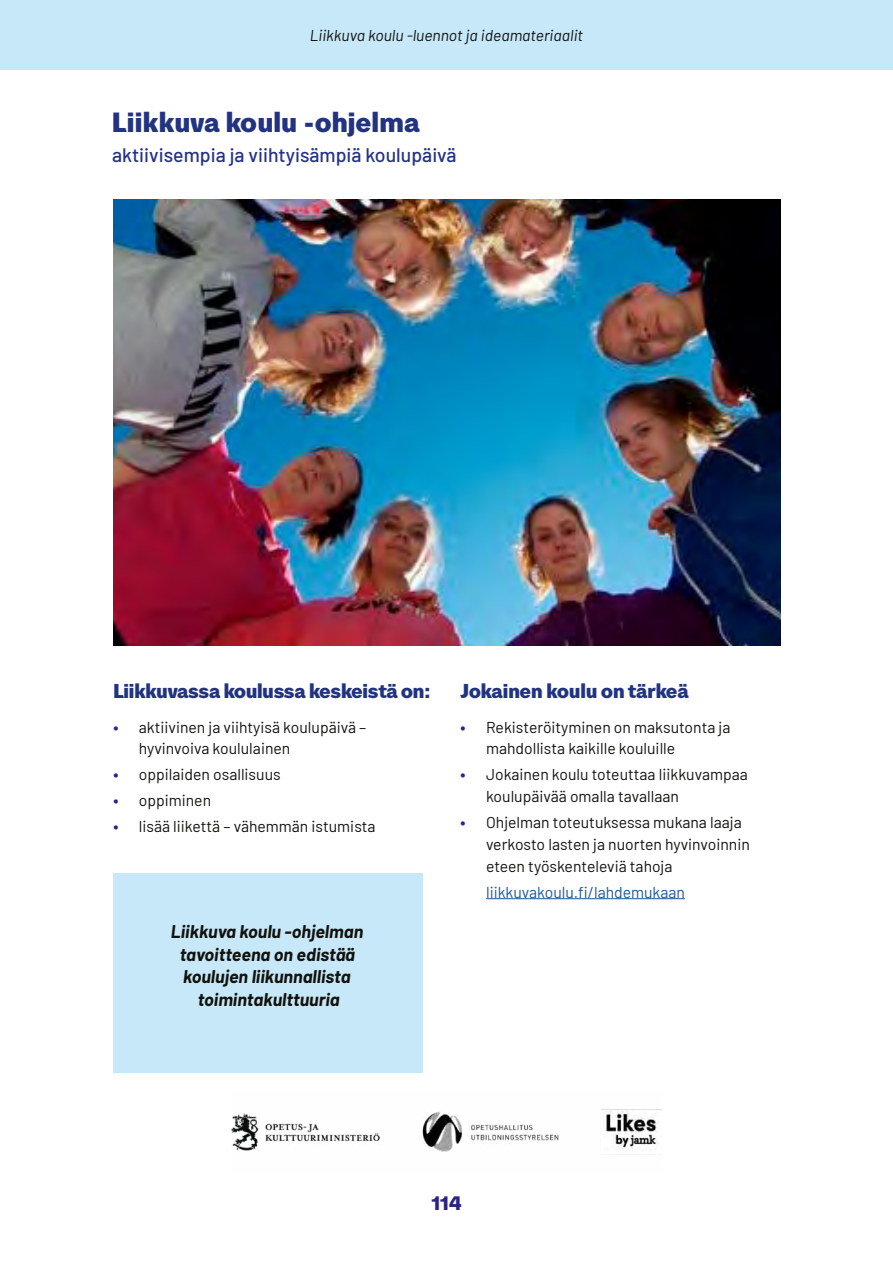
<style>
.page{position:relative;width:893px;height:1263px;background:#fff}
.page>*{position:absolute;margin:0;border:0;box-sizing:border-box;transform-origin:0 0}
.H3_otsikko{font:27px "Oulun Graadi Otsikko";letter-spacing:.01em;color:#223382}
.H4_otsikko{font:19.5px "Oulun Graadi Otsikko";letter-spacing:-.01em;color:#223382}
.tekijä_koulu{font:500 19.5px "Barlow";color:#24318a}
.t1{font:19.5px "Oulun Graadi Otsikko";color:#2c2483}
.korostus_musta{font:italic 700 18px/22.5px "Barlow";color:#12120d;text-align:center}
.t2{font:15.75px/21.8px "Barlow";color:#12120d}
.t3{font:italic 15.75px "Barlow";color:#12120d}
.lista{font:15.75px "Barlow";color:#1c5899}
.s1{font-weight:700;color:#2c2483}
</style>
<div class="page">
<div style="left:0;top:0;width:893px;height:70px;background:#c6e8f9"></div>
<div style="left:113px;top:873px;width:310px;height:200px;background:#c6e8f9"></div>
<img style="left:113px;top:199px;width:668px;height:447px">
<hr style="left:486px;top:898px;width:199px;height:1px;background:#1c5899">
<img style="left:232px;top:1109px;width:429px;height:46px">
<p class="t3" style="left:310px;top:24px;width:275px">Liikkuva koulu -luennot ja ideamateriaalit</p>
<p class="H3_otsikko" style="left:112px;top:106px;width:309px">Liikkuva koulu -ohjelma</p>
<p class="tekijä_koulu" style="left:112px;top:141px;width:346px">aktiivisempia ja viihtyisämpiä koulupäivä</p>
<p class="H4_otsikko" style="left:113px;top:679px;width:319px">Liikkuvassa koulussa keskeistä on:</p>
<p class="t2" style="left:139px;top:715px;width:229px;text-indent:-26px"><span class="s1">•</span> aktiivinen ja viihtyisä koulupäivä – hyvinvoiva koululainen</p>
<p class="t2" style="left:113px;top:762px;width:169px"><span class="s1">•</span> oppilaiden osallisuus</p>
<p class="t2" style="left:113px;top:788px;width:99px"><span class="s1">•</span> oppiminen</p>
<p class="t2" style="left:113px;top:814px;width:264px"><span class="s1">•</span> lisää liikettä – vähemmän istumista</p>
<p class="korostus_musta" style="left:171px;top:919px;width:194px">Liikkuva koulu -ohjelman tavoitteena on edistää koulujen liikunnallista toimintakulttuuria</p>
<p class="H4_otsikko" style="left:461px;top:679px;width:230px">Jokainen koulu on tärkeä</p>
<p class="t2" style="left:486px;top:715px;width:246px;text-indent:-26px"><span class="s1">•</span> Rekisteröityminen on maksutonta ja mahdollista kaikille kouluille</p>
<p class="t2" style="left:486px;top:762px;width:263px;text-indent:-26px"><span class="s1">•</span> Jokainen koulu toteuttaa liikkuvampaa koulupäivää omalla tavallaan</p>
<p class="t2" style="left:486px;top:810px;width:265px;text-indent:-26px"><span class="s1">•</span> Ohjelman toteutuksessa mukana laaja verkosto lasten ja nuorten hyvinvoinnin eteen työskenteleviä tahoja</p>
<p class="lista" style="left:486px;top:880px;width:200px">liikkuvakoulu.fi/lahdemukaan</p>
<p class="t1" style="left:431px;top:1191px;width:32px">114</p>
</div>
